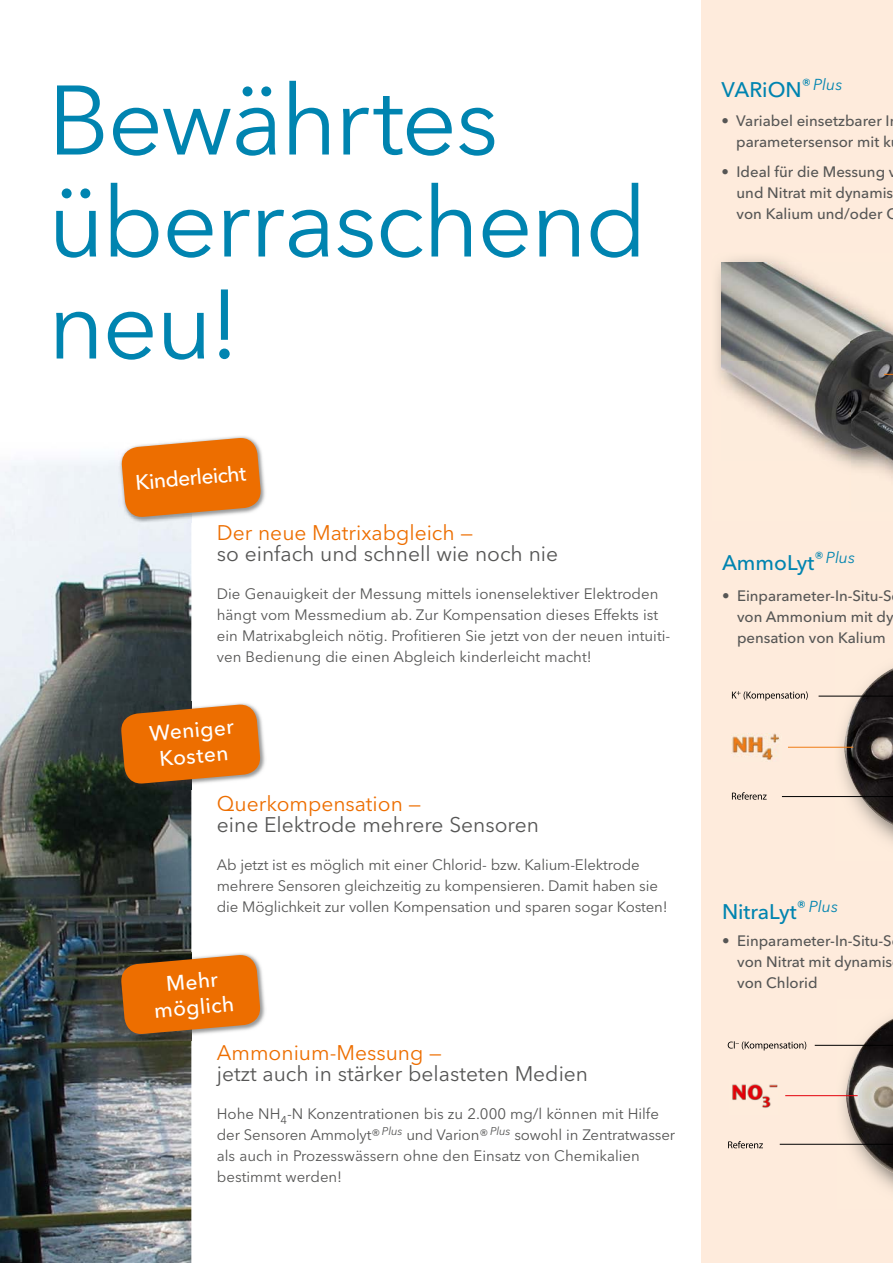
<style>
.page{position:relative;width:893px;height:1263px;background:#fff}
.page>*{position:absolute;margin:0;border:0;box-sizing:border-box;transform-origin:0 0}
.t1{font:97.5px/102px "Avenir Next LT Pro";letter-spacing:-.02em;color:#0084b0}
.t2{font:21px "Avenir Next LT Pro";color:#565655}
.t3{font:21px "Avenir Next LT Pro";color:#ed6e00}
.t4{font:500 21px "Avenir Next LT Pro";color:#0084b0}
.t5{font:500 21px/25.5px "Avenir Next LT Pro";color:#fff;text-align:center}
.t6{font:15px/21px "Avenir Next LT Pro";color:#565655}
.t7{font:500 15px/21px "Avenir Next LT Pro";color:#565655}
.s1{font-weight:700}
</style>
<div class="page">
<div style="left:702px;top:0;width:191px;height:1263px;background:#feebdc"></div>
<img style="left:0;top:460px;width:191px;height:803px">
<img style="left:717px;top:258px;width:69px;height:125px">
<img style="left:722px;top:263px;width:171px;height:215px">
<img style="left:846px;top:1018px;width:47px;height:155px">
<img style="left:844px;top:668px;width:49px;height:157px">
<img style="left:732px;top:734px;width:47px;height:26px">
<img style="left:732px;top:1084px;width:46px;height:24px">
<img style="left:191px;top:436px;width:74px;height:87px">
<img style="left:119px;top:459px;width:72px;height:64px">
<svg style="left:120px;top:437px;width:142px;height:81px;background:#ea832b"></svg>
<img style="left:118px;top:702px;width:147px;height:87px">
<svg style="left:120px;top:703px;width:141px;height:82px;background:#d77219"></svg>
<img style="left:118px;top:952px;width:147px;height:88px">
<svg style="left:120px;top:954px;width:141px;height:81px;background:#d87117"></svg>
<svg style="left:732px;top:792px;width:35px;height:8px"></svg>
<svg style="left:732px;top:691px;width:76px;height:9px"></svg>
<hr style="left:788px;top:747px;width:65px;height:1px;background:#ef7c15">
<hr style="left:819px;top:696px;width:74px;height:1px;background:#000">
<hr style="left:782px;top:796px;width:111px;height:1px;background:#000">
<svg style="left:728px;top:1041px;width:78px;height:9px"></svg>
<svg style="left:728px;top:1141px;width:35px;height:7px"></svg>
<hr style="left:785px;top:1095px;width:73px;height:1px;background:#e3000b">
<hr style="left:815px;top:1045px;width:78px;height:1px;background:#000">
<hr style="left:780px;top:1144px;width:113px;height:1px;background:#000">
<h1 class="t1" style="left:48px;top:70px;width:601px">Bewährtes überraschend neu!</h1>
<h2 class="t5" style="left:135px;top:470px;width:112px;rotate:-5deg">Kinderleicht</h2>
<h2 class="t3" style="left:217px;top:520px;width:258px">Der neue Matrixabgleich —</h2>
<h2 class="t2" style="left:217px;top:541px;width:343px">so einfach und schnell wie noch nie</h2>
<p class="t6" style="left:217px;top:583px;width:455px">Die Genauigkeit der Messung mittels ionenselektiver Elektroden hängt vom Messmedium ab. Zur Kompensation dieses Effekts ist ein Matrixabgleich nötig. Profitieren Sie jetzt von der neuen intuiti&shy;ven Bedienung die einen Abgleich kinderleicht macht!</p>
<h2 class="t5" style="left:148px;top:721px;width:86px;rotate:-5deg">Weniger<br>Kosten</h2>
<h2 class="t3" style="left:217px;top:791px;width:206px">Querkompensation —</h2>
<h2 class="t2" style="left:217px;top:812px;width:324px">eine Elektrode mehrere Sensoren</h2>
<p class="t6" style="left:217px;top:854px;width:452px">Ab jetzt ist es möglich mit einer Chlorid- bzw. Kalium-Elektrode mehrere Sensoren gleichzeitig zu kompensieren. Damit haben sie die Möglichkeit zur vollen Kompensation und sparen sogar Kosten!</p>
<h2 class="t5" style="left:151px;top:972px;width:82px;rotate:-5deg">Mehr möglich</h2>
<h2 class="t3" style="left:217px;top:1040px;width:226px">Ammonium-Messung —</h2>
<h2 class="t2" style="left:217px;top:1061px;width:373px">jetzt auch in stärker belasteten Medien</h2>
<p class="t6" style="left:217px;top:1103px;width:460px">Hohe NH<sub>4</sub>-N Konzentrationen bis zu 2.000 mg/l können mit Hilfe der Sensoren Ammolyt® <sup>Plus</sup> und Varion® <sup>Plus</sup> sowohl in Zentratwasser als auch in Prozesswässern ohne den Einsatz von Chemikalien bestimmt werden!</p>
<h2 class="t4" style="left:722px;top:77px;width:122px">VARiON<sup>®</sup> <sup>Plus</sup></h2>
<p class="t7" style="left:722px;top:111px;width:171px;text-align:right">• Variabel einsetzbarer I parameter sensor mit k</p>
<p class="t7" style="left:737px;top:162px;width:162px;text-indent:-15px">• Ideal für die Messung v und Nitrat mit dynamis von Kalium und/oder C</p>
<h2 class="t4" style="left:722px;top:550px;width:135px">AmmoLyt<sup>®</sup> <sup>Plus</sup></h2>
<p class="t7" style="left:737px;top:585px;width:158px;text-indent:-15px"><span class="s1">•</span> Einparameter-In-Situ-S von Ammonium mit dy pensation von Kalium</p>
<h2 class="t4" style="left:722px;top:899px;width:117px">NitraLyt<sup>®</sup> <sup>Plus</sup></h2>
<p class="t7" style="left:737px;top:931px;width:157px;text-align:justify;text-indent:-15px">• Einparameter-In-Situ-S von Nitrat mit dynamis von Chlorid</p>
</div>
